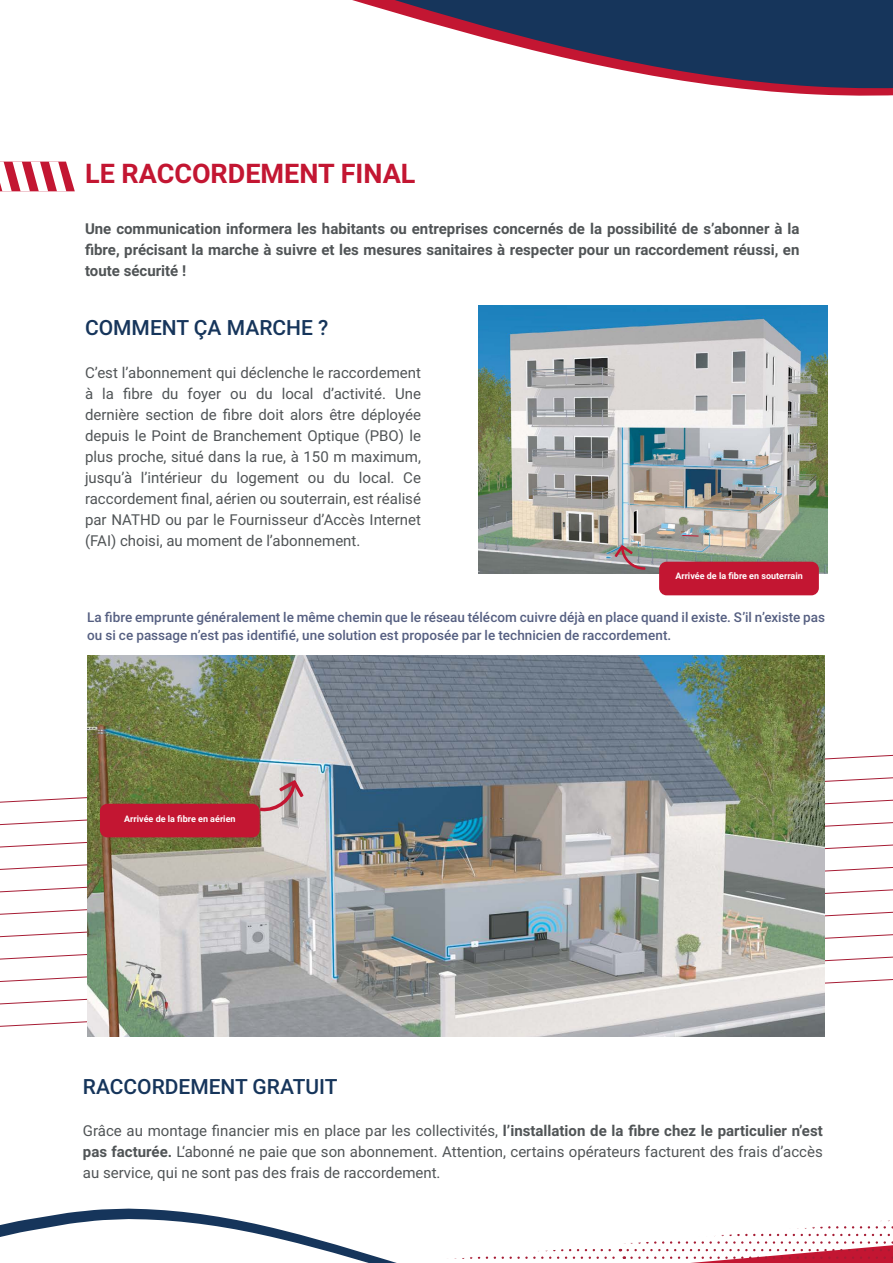
<style>
.page{position:relative;width:893px;height:1263px;background:#fff}
.page>*{position:absolute;margin:0;border:0;box-sizing:border-box;transform-origin:0 0}
.t1{font:700 27px "Roboto";color:#c31632}
.t2{font:500 21px "Roboto";color:#16355b}
.t3{font:15px/21px "Roboto";color:#505456;text-align:justify}
.t4{font:700 15px/21px "Roboto";color:#505456;text-align:justify}
.t5{font:500 13.5px/18px "Roboto";color:#555f81}
.t6{font:700 9px "Roboto";color:#fff}
.s1{font-weight:700}
</style>
<div class="page">
<svg style="left:0;top:0;width:893px;height:192px"></svg>
<svg style="left:0;top:1208px;width:893px;height:55px"></svg>
<svg style="left:0;top:821px;width:893px;height:6px"></svg>
<svg style="left:0;top:842px;width:893px;height:23px"></svg>
<svg style="left:0;top:865px;width:893px;height:22px"></svg>
<svg style="left:0;top:887px;width:893px;height:23px"></svg>
<svg style="left:0;top:910px;width:893px;height:7px"></svg>
<svg style="left:0;top:931px;width:893px;height:24px"></svg>
<svg style="left:0;top:955px;width:893px;height:7px"></svg>
<svg style="left:0;top:976px;width:893px;height:23px"></svg>
<svg style="left:0;top:999px;width:87px;height:28px"></svg>
<img style="left:87px;top:656px;width:738px;height:380px">
<img style="left:0;top:744px;width:893px;height:68px">
<svg style="left:0;top:162px;width:75px;height:29px"></svg>
<div style="left:100px;top:804px;width:160px;height:33px;background:#c31632;border-radius:7px"></div>
<img style="left:479px;top:305px;width:349px;height:269px">
<svg style="left:681px;top:535px;width:18px;height:2px"></svg>
<svg style="left:613px;top:544px;width:33px;height:26px"></svg>
<div style="left:659px;top:562px;width:160px;height:33px;background:#c31632;border-radius:7px"></div>
<h1 class="t1" style="left:85px;top:155px;width:332px">LE RACCORDEMENT FINAL</h1>
<p class="t4" style="left:85px;top:218px;width:716px">Une communication informera les habitants ou entreprises concernés de la possibilité de s’abonner à la fibre, précisant la marche à suivre et les mesures sanitaires à respecter pour un raccordement réussi, en toute sécurité !</p>
<h2 class="t2" style="left:85px;top:313px;width:245px">COMMENT ÇA MARCHE ?</h2>
<p class="t3" style="left:85px;top:361px;width:337px">C’est l’abonnement qui déclenche le raccordement à la fibre du foyer ou du local d’activité. Une dernière section de fibre doit alors être déployée depuis le Point de Branchement Optique (PBO) le plus proche, situé dans la rue, à 150 m maximum, jusqu’à l’intérieur du logement ou du local. Ce raccordement final, aérien ou souterrain, est réalisé par NATHD ou par le Fournisseur d’Accès Internet (FAI) choisi, au moment de l’abonnement.</p>
<p class="t6" style="left:675px;top:570px;width:129px">Arrivée de la fibre en souterrain</p>
<p class="t5" style="left:87px;top:608px;width:739px">La fibre emprunte généralement le même chemin que le réseau télécom cuivre déjà en place quand il existe. S’il n’existe pas ou si ce passage n’est pas identifié, une solution est proposée par le technicien de raccordement.</p>
<p class="t6" style="left:124px;top:812px;width:113px">Arrivée de la fibre en aérien</p>
<h2 class="t2" style="left:83px;top:1071px;width:256px">RACCORDEMENT GRATUIT</h2>
<p class="t3" style="left:83px;top:1119px;width:741px">Grâce au montage financier mis en place par les collectivités, <span class="s1">l’installation de la fibre chez le particulier n’est pas facturée.</span> L‘abonné ne paie que son abonnement. Attention, certains opérateurs facturent des frais d’accès au service, qui ne sont pas des frais de raccordement.</p>
</div>
